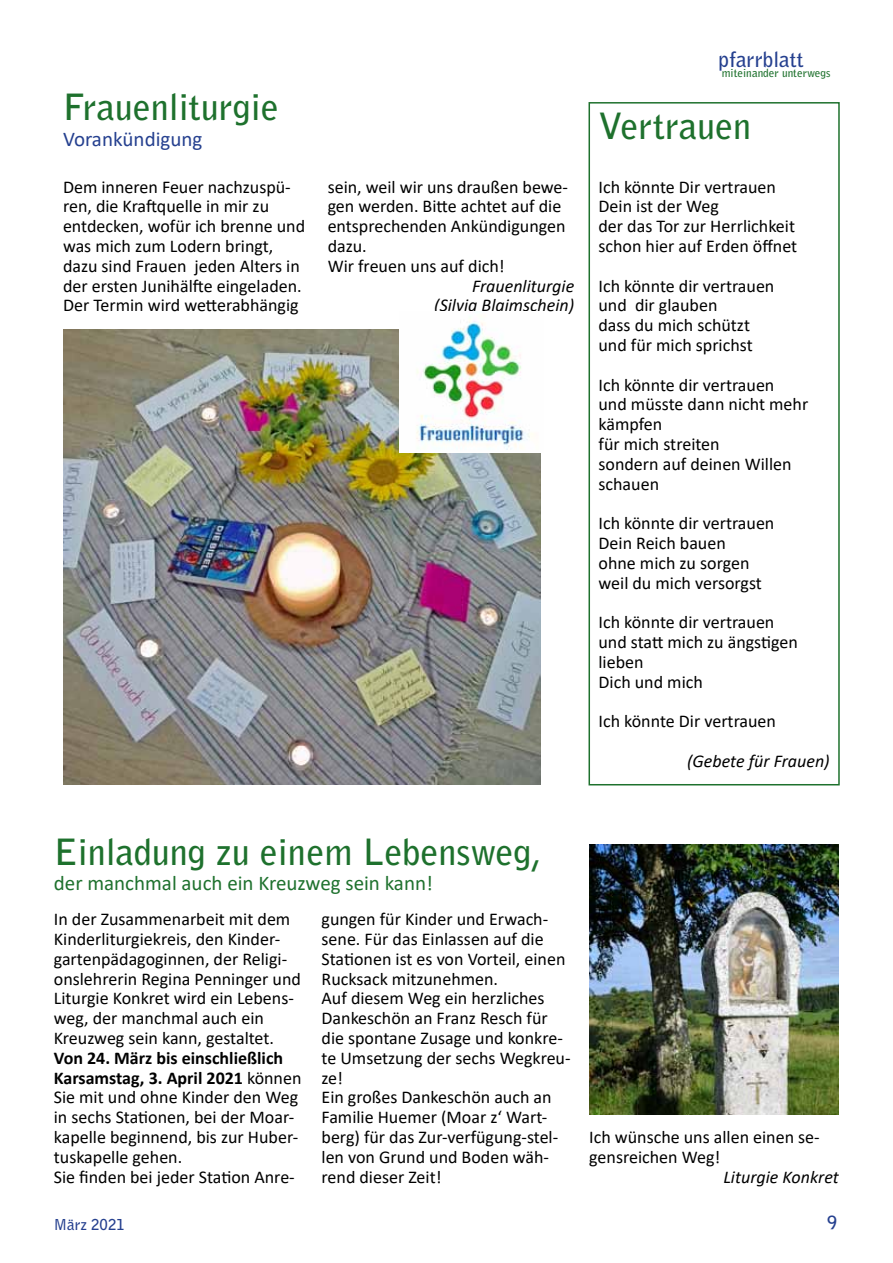
<style>
.page{position:relative;width:893px;height:1263px;background:#fff}
.page>*{position:absolute;margin:0;border:0;box-sizing:border-box;transform-origin:0 0}
.t1{font:700 36px "Bell Gothic Std";color:#1e712d}
.t2{font:21px "Calibri";color:#1e712d}
.t3{font:21px "Calibri";color:#25408f}
.t4{font:700 21px "Bell Gothic Std";color:#25408f}
.t5{font:18px/19.8px "Calibri";color:#000}
.t6{font:italic 18px/19.8px "Calibri";color:#000;text-align:right}
.t7{font:700 18px "Bell Gothic Std";color:#25408f}
.t8{font:700 15px "Bell Gothic Std";color:#25408f}
.t9{font:700 11.25px "Bell Gothic Std";color:#1e712d}
.s1{font-weight:700}
</style>
<div class="page">
<img style="left:63px;top:329px;width:477px;height:456px">
<img style="left:400px;top:319px;width:140px;height:133px">
<img style="left:589px;top:844px;width:250px;height:270px">
<div style="left:588px;top:102px;width:252px;height:683px;border:2px solid #1e712d"></div>
<h1 class="t1" style="left:63px;top:86px;width:217px">Frauenliturgie</h1>
<p class="t3" style="left:63px;top:124px;width:141px">Vorankündigung</p>
<p class="t5" style="left:63px;top:176px;width:244px">Dem inneren Feuer nachzuspü&shy;ren, die Kraftquelle in mir zu entdecken, wofür ich brenne und was mich zum Lodern bringt, dazu sind Frauen jeden Alters in der ersten Junihälfte eingeladen.<br>Der Termin wird wetterabhängig</p>
<p class="t5" style="left:328px;top:176px;width:242px">sein, weil wir uns draußen bewe&shy;gen werden. Bitte achtet auf die entsprechenden Ankündigungen dazu.<br>Wir freuen uns auf dich!</p>
<p class="t6" style="left:434px;top:275px;width:142px">Frauenliturgie (Silvia Blaimschein)</p>
<p class="t4" style="left:719px;top:46px;width:87px">pfarrblatt</p>
<p class="t9" style="left:722px;top:66px;width:110px">miteinander unterwegs</p>
<h1 class="t1" style="left:598px;top:104px;width:154px">Vertrauen</h1>
<p class="t5" style="left:598px;top:176px;width:200px">Ich könnte Dir vertrauen<br>Dein ist der Weg<br>der das Tor zur Herrlichkeit schon hier auf Erden öffnet</p>
<p class="t5" style="left:598px;top:275px;width:177px">Ich könnte dir vertrauen und dir glauben<br>dass du mich schützt und für mich sprichst</p>
<p class="t5" style="left:598px;top:374px;width:211px">Ich könnte dir vertrauen<br>und müsste dann nicht mehr kämpfen<br>für mich streiten<br>sondern auf deinen Willen schauen</p>
<p class="t5" style="left:598px;top:513px;width:177px">Ich könnte dir vertrauen<br>Dein Reich bauen<br>ohne mich zu sorgen weil du mich versorgst</p>
<p class="t5" style="left:598px;top:612px;width:201px">Ich könnte dir vertrauen und statt mich zu ängstigen lieben<br>Dich und mich</p>
<p class="t5" style="left:598px;top:711px;width:179px">Ich könnte Dir vertrauen</p>
<p class="t6" style="left:687px;top:750px;width:144px">(Gebete für Frauen)</p>
<h1 class="t1" style="left:54px;top:830px;width:489px">Einladung zu einem Lebensweg,</h1>
<p class="t2" style="left:54px;top:868px;width:381px">der manchmal auch ein Kreuzweg sein kann!</p>
<p class="t5" style="left:54px;top:909px;width:249px">In der Zusammenarbeit mit dem<br>Kinderliturgiekreis, den Kinder&shy;gartenpädagoginnen, der Religi&shy;onslehrerin Regina Penninger und<br>Liturgie Konkret wird ein Lebens&shy;weg, der manchmal auch ein<br>Kreuzweg sein kann, gestaltet.</p>
<p class="t5" style="left:54px;top:1047px;width:249px"><span class="s1">Von 24. März bis einschließlich<br>Karsamstag, 3. April 2021</span> können<br>Sie mit und ohne Kinder den Weg in sechs Stationen, bei der Moar&shy;kapelle beginnend, bis zur Huber&shy;tuskapelle gehen.<br>Sie finden bei jeder Station Anre-</p>
<p class="t5" style="left:322px;top:909px;width:251px">gungen für Kinder und Erwach&shy;sene. Für das Einlassen auf die<br>Stationen ist es von Vorteil, einen<br>Rucksack mitzunehmen.<br>Auf diesem Weg ein herzliches<br>Dankeschön an Franz Resch für die spontane Zusage und konkre&shy;te Umsetzung der sechs Wegkreu&shy;ze!<br>Ein großes Dankeschön auch an<br>Familie Huemer (Moar z‘ Wart&shy;berg) für das Zur-verfügung-stel&shy;len von Grund und Boden wäh&shy;rend dieser Zeit!</p>
<p class="t5" style="left:589px;top:1127px;width:232px">Ich wünsche uns allen einen se&shy;gensreichen Weg!</p>
<p class="t6" style="left:723px;top:1166px;width:117px">Liturgie Konkret</p>
<p class="t8" style="left:54px;top:1215px;width:72px">März 2021</p>
<p class="t7" style="left:827px;top:1212px;width:12px">9</p>
</div>
